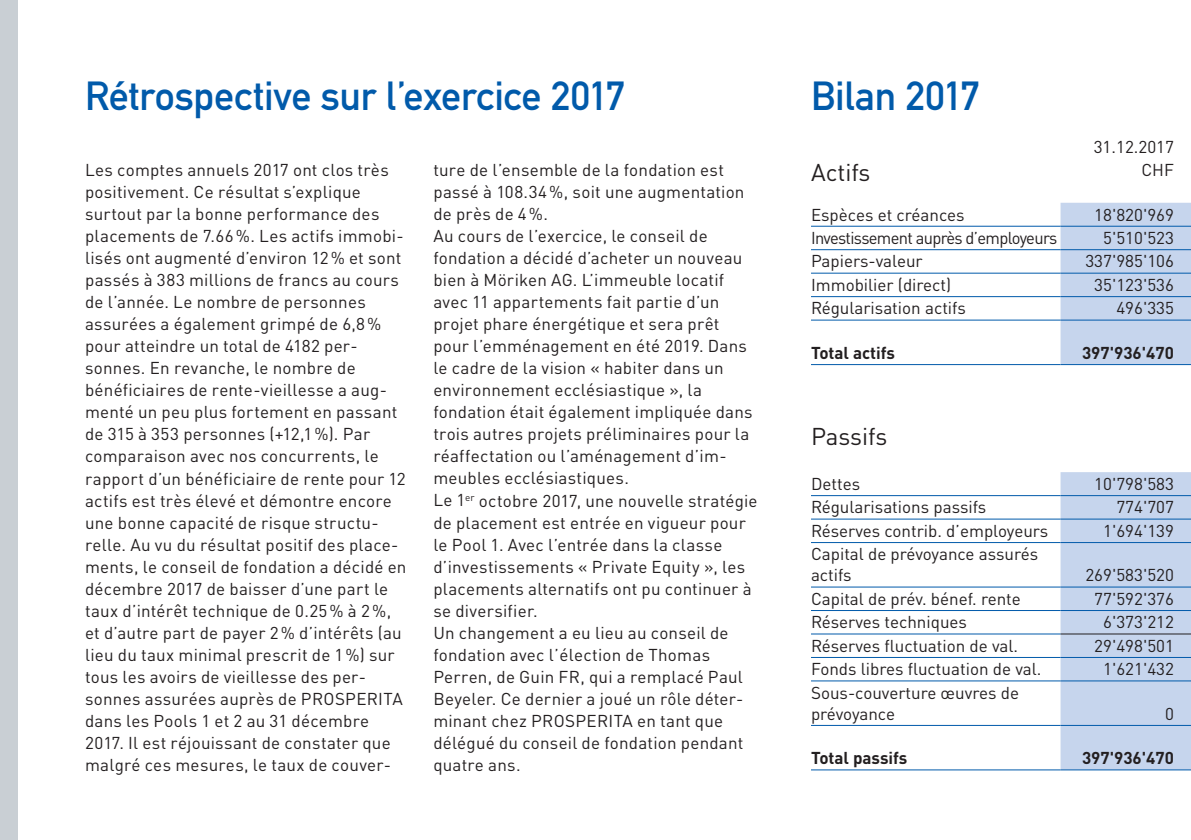
<style>
.page{position:relative;width:1191px;height:840px;background:#fff}
.page>*{position:absolute;margin:0;border:0;box-sizing:border-box;transform-origin:0 0}
.t1{font:40px "DIN Mittelschrift Alternate";letter-spacing:-.005em;color:#015aaa}
.t2{font:24px "DINOT";color:#231f20}
.t3{font:17px/22px "DINOT";letter-spacing:.01em;color:#231f20}
.t4{font:700 17px "DINOT";color:#231f20}
.t5{font:17px "DINOT";letter-spacing:-.04em;color:#231f20}
</style>
<div class="page">
<svg style="left:1060px;top:203px;width:131px;height:566px;fill:#c6d5ed"></svg>
<hr style="left:811px;top:296px;width:249px;height:1px;background:#015aaa">
<hr style="left:1060px;top:296px;width:131px;height:1px;background:#015aaa">
<hr style="left:1060px;top:724px;width:131px;height:1px;background:#015aaa">
<hr style="left:811px;top:518px;width:249px;height:1px;background:#015aaa">
<hr style="left:811px;top:542px;width:249px;height:1px;background:#015aaa">
<hr style="left:811px;top:610px;width:249px;height:1px;background:#015aaa">
<hr style="left:1060px;top:495px;width:131px;height:1px;background:#015aaa">
<hr style="left:1060px;top:518px;width:131px;height:1px;background:#015aaa">
<hr style="left:1060px;top:542px;width:131px;height:1px;background:#015aaa">
<hr style="left:1060px;top:610px;width:131px;height:1px;background:#015aaa">
<hr style="left:1060px;top:656px;width:131px;height:1px;background:#015aaa">
<hr style="left:811px;top:273px;width:249px;height:1px;background:#015aaa">
<hr style="left:1060px;top:273px;width:131px;height:1px;background:#015aaa">
<hr style="left:811px;top:656px;width:249px;height:1px;background:#015aaa">
<hr style="left:1060px;top:226px;width:131px;height:1px;background:#015aaa">
<hr style="left:811px;top:226px;width:249px;height:1px;background:#015aaa">
<hr style="left:811px;top:249px;width:249px;height:1px;background:#015aaa">
<hr style="left:1060px;top:249px;width:131px;height:1px;background:#015aaa">
<hr style="left:811px;top:319px;width:249px;height:1px;background:#015aaa">
<hr style="left:811px;top:364px;width:249px;height:1px;background:#015aaa">
<hr style="left:1060px;top:319px;width:131px;height:1px;background:#015aaa">
<hr style="left:1060px;top:364px;width:131px;height:1px;background:#015aaa">
<hr style="left:811px;top:724px;width:249px;height:1px;background:#015aaa">
<hr style="left:811px;top:586px;width:249px;height:1px;background:#015aaa">
<hr style="left:1060px;top:586px;width:131px;height:1px;background:#015aaa">
<hr style="left:811px;top:633px;width:249px;height:1px;background:#015aaa">
<hr style="left:1060px;top:633px;width:131px;height:1px;background:#231f20">
<hr style="left:811px;top:680px;width:249px;height:1px;background:#015aaa">
<hr style="left:1060px;top:680px;width:131px;height:1px;background:#015aaa">
<hr style="left:811px;top:495px;width:249px;height:1px;background:#015aaa">
<hr style="left:811px;top:769px;width:249px;height:1px;background:#015aaa">
<hr style="left:1060px;top:769px;width:131px;height:1px;background:#015aaa">
<div style="left:0;top:0;width:17px;height:839px;background:#c9cfd4"></div>
<h1 class="t1" style="left:85px;top:72px;width:541px">Rétrospective sur l’exercice 2017</h1>
<p class="t3" style="left:85px;top:159px;width:323px">Les comptes annuels 2017 ont clos très positivement. Ce résultat s’explique surtout par la bonne performance des placements de 7.66%. Les actifs immobi&shy;lisés ont augmenté d’environ 12% et sont passés à 383 millions de francs au cours de l’année. Le nombre de personnes assurées a également grimpé de 6,8% pour atteindre un total de 4182 per&shy;sonnes. En revanche, le nombre de bénéficiaires de rente-vieillesse a aug&shy;menté un peu plus fortement en passant de 315 à 353 personnes (+12,1%). Par comparaison avec nos concurrents, le rapport d’un bénéficiaire de rente pour 12 actifs est très élevé et démontre encore une bonne capacité de risque structu&shy;relle. Au vu du résultat positif des place&shy;ments, le conseil de fondation a décidé en décembre 2017 de baisser d’une part le taux d’intérêt technique de 0.25% à 2%, et d’autre part de payer 2% d’intérêts (au lieu du taux minimal prescrit de 1%) sur tous les avoirs de vieillesse des per&shy;sonnes assurées auprès de PROSPERITA dans les Pools 1 et 2 au 31 décembre 2017. Il est réjouissant de constater que malgré ces mesures, le taux de couver-</p>
<p class="t3" style="left:433px;top:159px;width:326px">ture de l’ensemble de la fondation est passé à 108.34%, soit une augmentation de près de 4%.<br>Au cours de l’exercice, le conseil de fondation a décidé d’acheter un nouveau bien à Möriken AG. L’immeuble locatif avec 11 appartements fait partie d’un projet phare énergétique et sera prêt pour l’emménagement en été 2019. Dans le cadre de la vision « habiter dans un environnement ecclésiastique », la fondation était également impliquée dans trois autres projets préliminaires pour la réaffectation ou l’aménagement d’im&shy;meubles ecclésiastiques.<br>Le 1<sup>er</sup> octobre 2017, une nouvelle stratégie de placement est entrée en vigueur pour le Pool 1. Avec l’entrée dans la classe d’investissements « Private Equity », les placements alternatifs ont pu continuer à se diversifier.<br>Un changement a eu lieu au conseil de fondation avec l’élection de Thomas Perren, de Guin FR, qui a remplacé Paul Beyeler. Ce dernier a joué un rôle déter&shy;minant chez PROSPERITA en tant que délégué du conseil de fondation pendant quatre ans.</p>
<h1 class="t1" style="left:811px;top:72px;width:170px">Bilan 2017</h1>
<p class="t3" style="left:1093px;top:135px;width:82px">31.12.2017</p>
<h2 class="t2" style="left:811px;top:157px;width:61px">Actifs</h2>
<p class="t3" style="left:1141px;top:158px;width:34px">CHF</p>
<p class="t3" style="left:811px;top:203px;width:155px">Espèces et créances</p>
<p class="t3" style="left:1094px;top:203px;width:81px">18'820'969</p>
<p class="t5" style="left:811px;top:227px;width:248px">Investissement auprès d’employeurs</p>
<p class="t3" style="left:1103px;top:226px;width:72px">5'510'523</p>
<p class="t3" style="left:811px;top:250px;width:113px">Papiers-valeur</p>
<p class="t3" style="left:1085px;top:250px;width:90px">337'985'106</p>
<p class="t3" style="left:811px;top:273px;width:142px">Immobilier (direct)</p>
<p class="t3" style="left:1094px;top:273px;width:81px">35'123'536</p>
<p class="t3" style="left:811px;top:297px;width:156px">Régularisation actifs</p>
<p class="t3" style="left:1116px;top:297px;width:59px">496'335</p>
<p class="t4" style="left:811px;top:341px;width:85px">Total actifs</p>
<p class="t4" style="left:1082px;top:341px;width:93px">397'936'470</p>
<h2 class="t2" style="left:811px;top:421px;width:78px">Passifs</h2>
<p class="t3" style="left:811px;top:472px;width:51px">Dettes</p>
<p class="t3" style="left:1094px;top:472px;width:81px">10'798'583</p>
<p class="t3" style="left:811px;top:495px;width:177px">Régularisations passifs</p>
<p class="t3" style="left:1116px;top:495px;width:59px">774'707</p>
<p class="t3" style="left:811px;top:519px;width:239px">Réserves contrib. d’employeurs</p>
<p class="t3" style="left:1103px;top:519px;width:72px">1'694'139</p>
<p class="t3" style="left:811px;top:543px;width:229px;line-height:21px">Capital de prévoyance assurés actifs</p>
<p class="t3" style="left:1085px;top:563px;width:90px">269'583'520</p>
<p class="t3" style="left:811px;top:587px;width:211px">Capital de prév. bénef. rente</p>
<p class="t3" style="left:1094px;top:587px;width:81px">77'592'376</p>
<p class="t3" style="left:811px;top:610px;width:157px">Réserves techniques</p>
<p class="t3" style="left:1103px;top:610px;width:72px">6'373'212</p>
<p class="t3" style="left:811px;top:634px;width:209px">Réserves fluctuation de val.</p>
<p class="t3" style="left:1094px;top:634px;width:81px">29'498'501</p>
<p class="t3" style="left:811px;top:657px;width:232px">Fonds libres fluctuation de val.</p>
<p class="t3" style="left:1103px;top:657px;width:72px">1'621'432</p>
<p class="t3" style="left:811px;top:681px;width:209px;line-height:21px">Sous-couverture œuvres de prévoyance</p>
<p class="t3" style="left:1165px;top:702px;width:10px">0</p>
<p class="t4" style="left:811px;top:746px;width:98px">Total passifs</p>
<p class="t4" style="left:1082px;top:746px;width:93px">397'936'470</p>
</div>
